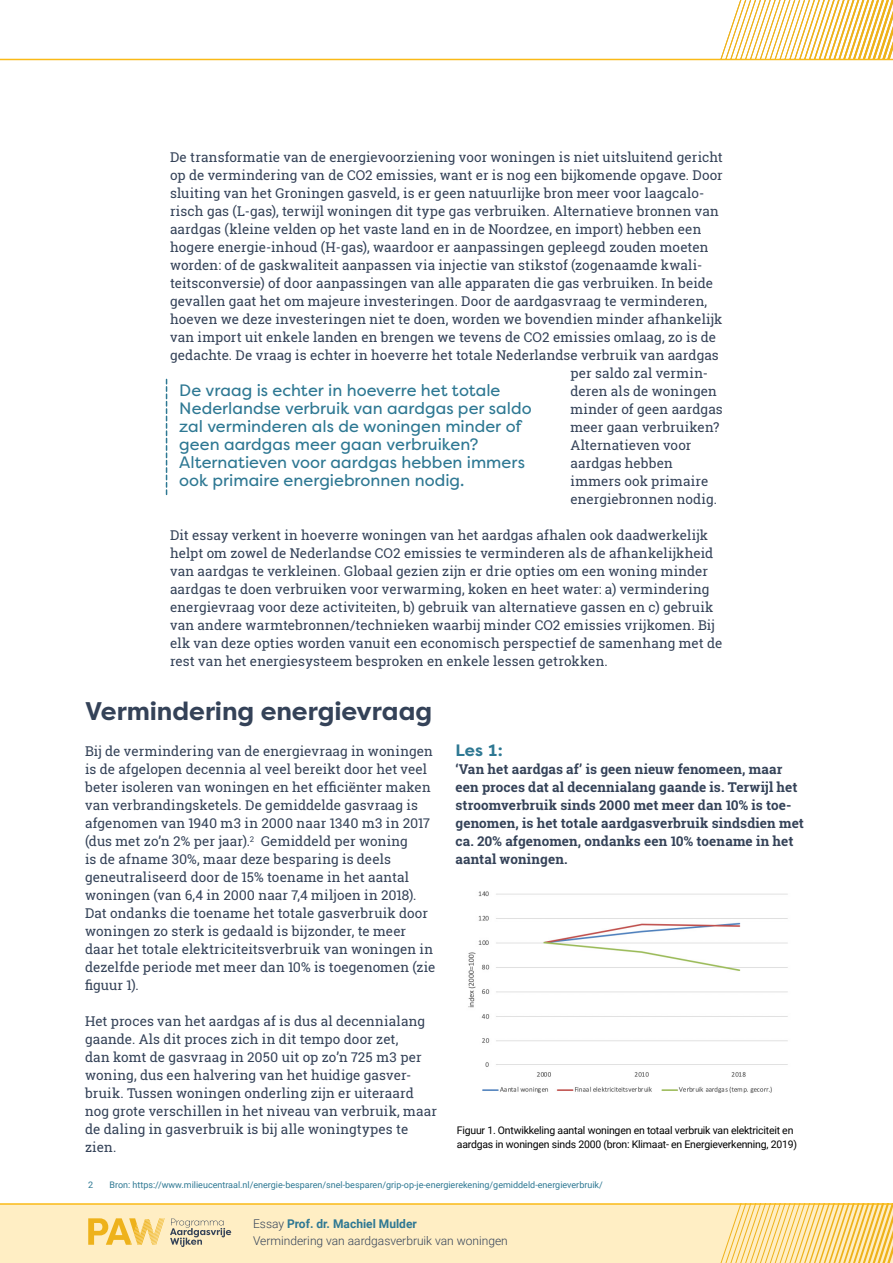
<style>
.page{position:relative;width:893px;height:1263px;background:#fff}
.page>*{position:absolute;margin:0;border:0;box-sizing:border-box;transform-origin:0 0}
.t1{font:700 25.5px "Filson Pro";color:#344258}
.t2{font:16.5px/18px "Filson Pro";color:#2e7893}
.t3{font:700 16.5px "Filson Pro";color:#2e7893}
.t4{font:13.5px/18px "Roboto Slab";letter-spacing:.005em;color:#344258}
.t5{font:700 13.5px/18px "Roboto Slab";letter-spacing:.005em;color:#344258}
.t6{font:300 12px/16.5px "Roboto";color:#344258}
.t7{font:10.5px/13.5px "Roboto";letter-spacing:-.02em;color:#000}
.t8{font:9px "Roboto";color:#2e7893}
.s1{font-weight:700;color:#2e7893}
</style>
<div class="page">
<div style="left:0;top:1204px;width:893px;height:59px;background:#ffeec4"></div>
<svg style="left:720px;top:1205px;width:173px;height:58px"></svg>
<hr style="left:0;top:1203px;width:893px;height:2px;background:#faba17">
<hr style="left:0;top:59px;width:893px;height:1px;background:#faba17">
<svg style="left:715px;top:0;width:178px;height:59px"></svg>
<img style="left:468px;top:891px;width:320px;height:202px">
<svg style="left:166px;top:379px;width:1px;height:115px"></svg>
<svg style="left:88px;top:1218px;width:143px;height:29px"></svg>
<p class="t4" style="left:170px;top:148px;width:554px">De transformatie van de energievoorziening voor woningen is niet uitsluitend gericht</p>
<p class="t4" style="left:170px;top:166px;width:554px">op de vermindering van de CO2 emissies, want er is nog een bijkomende opgave. Door</p>
<p class="t4" style="left:170px;top:184px;width:536px">sluiting van het Groningen gasveld, is er geen natuurlijke bron meer voor laagcalo-</p>
<p class="t4" style="left:170px;top:202px;width:550px">risch gas (L-gas), terwijl woningen dit type gas verbruiken. Alternatieve bronnen van</p>
<p class="t4" style="left:170px;top:220px;width:533px">aardgas (kleine velden op het vaste land en in de Noordzee, en import) hebben een</p>
<p class="t4" style="left:170px;top:238px;width:540px">hogere energie-inhoud (H-gas), waardoor er aanpassingen gepleegd zouden moeten</p>
<p class="t4" style="left:170px;top:256px;width:534px">worden: of de gaskwaliteit aanpassen via injectie van stikstof (zogenaamde kwali-</p>
<p class="t4" style="left:170px;top:274px;width:545px">teitsconversie) of door aanpassingen van alle apparaten die gas verbruiken. In beide</p>
<p class="t4" style="left:170px;top:292px;width:539px">gevallen gaat het om majeure investeringen. Door de aardgasvraag te verminderen,</p>
<p class="t4" style="left:170px;top:310px;width:554px">hoeven we deze investeringen niet te doen, worden we bovendien minder afhankelijk</p>
<p class="t4" style="left:170px;top:328px;width:548px">van import uit enkele landen en brengen we tevens de CO2 emissies omlaag, zo is de</p>
<p class="t4" style="left:170px;top:346px;width:550px">gedachte. De vraag is echter in hoeverre het totale Nederlandse verbruik van aardgas</p>
<p class="t4" style="left:570px;top:364px;width:139px">per saldo zal vermin-</p>
<p class="t4" style="left:570px;top:382px;width:148px">deren als de woningen</p>
<p class="t4" style="left:570px;top:400px;width:154px">minder of geen aardgas</p>
<p class="t4" style="left:570px;top:418px;width:150px">meer gaan verbruiken?</p>
<p class="t4" style="left:570px;top:436px;width:122px">Alternatieven voor</p>
<p class="t4" style="left:570px;top:454px;width:104px">aardgas hebben</p>
<p class="t4" style="left:570px;top:472px;width:139px">immers ook primaire</p>
<p class="t4" style="left:570px;top:490px;width:148px">energiebronnen nodig.</p>
<p class="t4" style="left:170px;top:526px;width:554px">Dit essay verkent in hoeverre woningen van het aardgas afhalen ook daadwerkelijk helpt om zowel de Nederlandse CO2 emissies te verminderen als de afhankelijkheid van aardgas te verkleinen. Globaal gezien zijn er drie opties om een woning minder aardgas te doen verbruiken voor verwarming, koken en heet water: a) vermindering energievraag voor deze activiteiten, b) gebruik van alternatieve gassen en c) gebruik van andere warmtebronnen/technieken waarbij minder CO2 emissies vrijkomen. Bij elk van deze opties worden vanuit een economisch perspectief de samenhang met de rest van het energiesysteem besproken en enkele lessen getrokken.</p>
<h1 class="t1" style="left:85px;top:695px;width:349px">Vermindering energievraag</h1>
<p class="t4" style="left:85px;top:742px;width:352px">Bij de vermindering van de energievraag in woningen is de afgelopen decennia al veel bereikt door het veel beter isoleren van woningen en het efficiënter maken van verbrandingsketels. De gemiddelde gasvraag is afgenomen van 1940 m3 in 2000 naar 1340 m3 in 2017 (dus met zo’n 2% per jaar).<sup>2</sup> Gemiddeld per woning<br>is de afname 30%, maar deze besparing is deels geneutraliseerd door de 15% toename in het aantal woningen (van 6,4 in 2000 naar 7,4 miljoen in 2018).<br>Dat ondanks die toename het totale gasverbruik door woningen zo sterk is gedaald is bijzonder, te meer daar het totale elektriciteitsverbruik van woningen in dezelfde periode met meer dan 10% is toegenomen (zie figuur 1).</p>
<p class="t4" style="left:85px;top:1012px;width:353px">Het proces van het aardgas af is dus al decennialang gaande. Als dit proces zich in dit tempo door zet,<br>dan komt de gasvraag in 2050 uit op zo’n 725 m3 per woning, dus een halvering van het huidige gasver&shy;bruik. Tussen woningen onderling zijn er uiteraard nog grote verschillen in het niveau van verbruik, maar de daling in gasverbruik is bij alle woningtypes te zien.</p>
<p class="t2" style="left:179px;top:381px;width:354px">De vraag is echter in hoeverre het totale Nederlandse verbruik van aardgas per saldo zal verminderen als de woningen minder of geen aardgas meer gaan verbruiken?<br>Alternatieven voor aardgas hebben immers ook primaire energiebronnen nodig.</p>
<p class="t3" style="left:455px;top:740px;width:49px">Les 1:</p>
<p class="t5" style="left:455px;top:760px;width:350px">‘Van het aardgas af’ is geen nieuw fenomeen, maar een proces dat al decennialang gaande is. Terwijl het stroomverbruik sinds 2000 met meer dan 10% is toe&shy;genomen, is het totale aardgasverbruik sindsdien met ca. 20% afgenomen, ondanks een 10% toename in het aantal woningen.</p>
<p class="t7" style="left:457px;top:1123px;width:342px">Figuur 1. Ontwikkeling aantal woningen en totaal verbruik van elektriciteit en aardgas in woningen sinds 2000 (bron: Klimaat- en Energieverkenning, 2019)</p>
<p class="t8" style="left:88px;top:1178px;width:7px">2</p>
<p class="t8" style="left:109px;top:1178px;width:495px">Bron: https://www.milieucentraal.nl/energie-besparen/snel-besparen/grip-op-je-energierekening/gemiddeld-energieverbruik/</p>
<p class="t6" style="left:253px;top:1215px;width:256px">Essay <span class="s1">Prof. dr. Machiel Mulder<br></span>Vermindering van aardgasverbruik van woningen</p>
</div>
